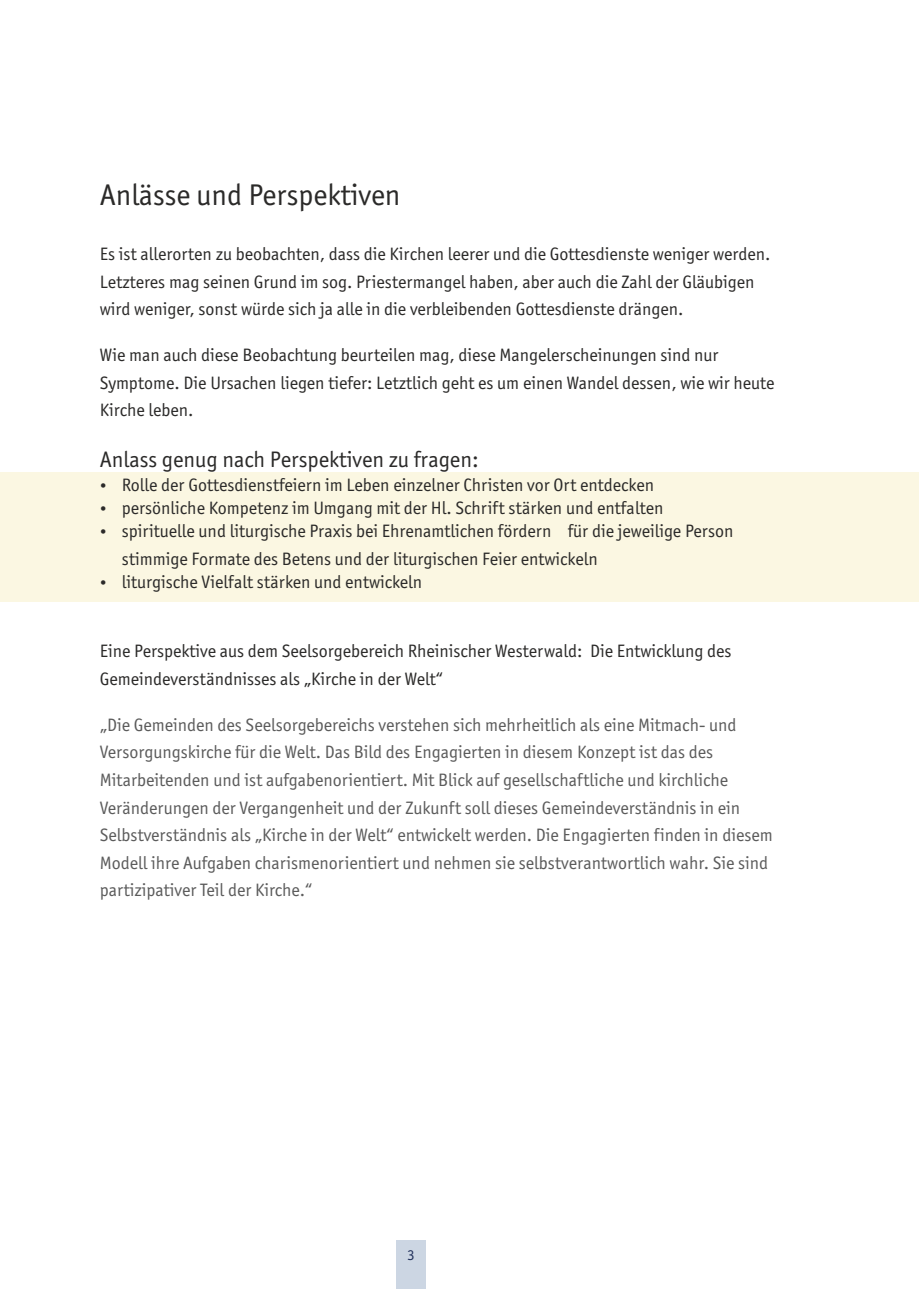
<style>
.page{position:relative;width:919px;height:1289px;background:#fff}
.page>*{position:absolute;margin:0;border:0;box-sizing:border-box;transform-origin:0 0}
.t1{font:30px "Officina Sans ITCTT Book";color:#2b2a29}
.t2{font:22.5px "Officina Sans ITCTT Book";color:#2b2a29}
.t3{font:18px/27.6px "Officina Sans ITCTT Book";color:#2b2a29}
.t4{font:18px/27.6px "Officina Sans ITCTT Book";color:#5b5b5b}
.t5{font:15px "Officina Sans ITCTT Book";color:#22325c}
</style>
<div class="page">
<div style="left:396px;top:1240px;width:29px;height:48px;background:#ccd6e3"></div>
<div style="left:0;top:472px;width:918px;height:129px;background:#fbf7e2"></div>
<h1 class="t1" style="left:100px;top:182px;width:302px">Anlässe und Perspektiven</h1>
<p class="t3" style="left:100px;top:241px;width:672px">Es ist allerorten zu beobachten, dass die Kirchen leerer und die Gottesdienste weniger werden.<br>Letzteres mag seinen Grund im sog. Priestermangel haben, aber auch die Zahl der Gläubigen wird weniger, sonst würde sich ja alle in die verbleibenden Gottesdienste drängen.</p>
<p class="t3" style="left:100px;top:342px;width:676px">Wie man auch diese Beobachtung beurteilen mag, diese Mangelerscheinungen sind nur<br>Symptome. Die Ursachen liegen tiefer: Letztlich geht es um einen Wandel dessen, wie wir heute<br>Kirche leben.</p>
<p class="t2" style="left:100px;top:450px;width:380px">Anlass genug nach Perspektiven zu fragen:</p>
<p class="t3" style="left:122px;top:475px;width:613px;line-height:23px">Rolle der Gottesdienstfeiern im Leben einzelner Christen vor Ort entdecken persönliche Kompetenz im Umgang mit der Hl. Schrift stärken und entfalten spirituelle und liturgische Praxis bei Ehrenamtlichen fördern für die jeweilige Person</p>
<p class="t3" style="left:122px;top:548px;width:477px;line-height:23px">stimmige Formate des Betens und der liturgischen Feier entwickeln liturgische Vielfalt stärken und entwickeln</p>
<p class="t3" style="left:100px;top:638px;width:633px">Eine Perspektive aus dem Seelsorgebereich Rheinischer Westerwald: Die Entwicklung des<br>Gemeindeverständnisses als „Kirche in der Welt“</p>
<p class="t4" style="left:100px;top:712px;width:674px">„Die Gemeinden des Seelsorgebereichs verstehen sich mehrheitlich als eine Mitmach- und Versorgungskirche für die Welt. Das Bild des Engagierten in diesem Konzept ist das des Mitarbeitenden und ist aufgabenorientiert. Mit Blick auf gesellschaftliche und kirchliche Veränderungen der Vergangenheit und der Zukunft soll dieses Gemeindeverständnis in ein Selbstverständnis als „Kirche in der Welt“ entwickelt werden. Die Engagierten finden in diesem Modell ihre Aufgaben charismenorientiert und nehmen sie selbstverantwortlich wahr. Sie sind partizipativer Teil der Kirche.“</p>
<p class="t5" style="left:407px;top:1248px;width:9px">3</p>
</div>
